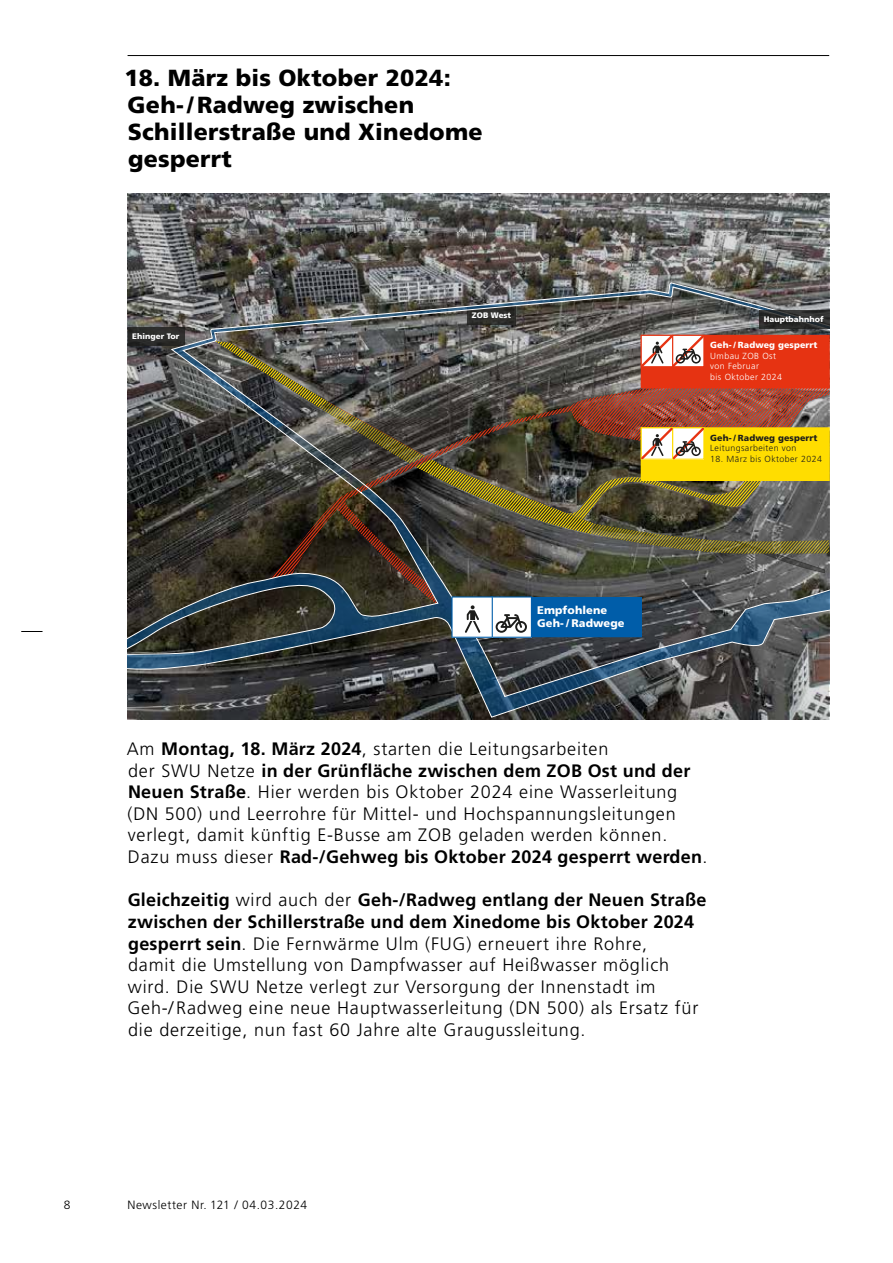
<style>
.page{position:relative;width:893px;height:1263px;background:#fff}
.page>*{position:absolute;margin:0;border:0;box-sizing:border-box;transform-origin:0 0}
.t1{font:900 23.25px/27px "Frutiger LT Pro";letter-spacing:.01em;color:#000}
.t2{font:300 18px/21.6px "Frutiger LT Pro";letter-spacing:.045em;color:#000}
.t3{font:300 12px "Frutiger LT Pro";letter-spacing:.045em;color:#000}
.t4{font:900 11.1px/13.2px "Frutiger LT Pro";letter-spacing:.005em;color:#fff}
.t5{font:300 8.85px "Frutiger LT Pro";letter-spacing:.045em;color:#1d1d1b}
.t6{font:300 8.85px/10.6px "Frutiger LT Pro";letter-spacing:.045em;color:#fff}
.t7{font:900 8.85px "Frutiger LT Pro";letter-spacing:.01em;color:#1d1d1b}
.t8{font:900 8.85px "Frutiger LT Pro";letter-spacing:.01em;color:#fff}
.t9{font:900 7.95px "Frutiger LT Pro";letter-spacing:.005em;color:#fff}
.s1{font-weight:700}
</style>
<div class="page">
<svg style="left:21px;top:631px;width:22px;height:1px"></svg>
<hr style="left:128px;top:55px;width:701px;height:1px;background:#000">
<svg style="left:128px;top:193px;width:701px;height:527px;background:#6b6a68"></svg>
<svg style="left:128px;top:283px;width:701px;height:434px;background:#4b4f4f"></svg>
<svg style="left:759px;top:310px;width:70px;height:19px"></svg>
<img style="left:215px;top:335px;width:614px;height:303px">
<p class="t1" style="left:124px;top:64px;width:360px">18. März bis Oktober 2024:<br>Geh-/Radweg zwischen<br>Schillerstraße und Xinedome gesperrt</p>
<p class="t9" style="left:132px;top:331px;width:49px">Ehinger Tor</p>
<p class="t9" style="left:472px;top:310px;width:41px">ZOB West</p>
<p class="t4" style="left:537px;top:603px;width:89px">Empfohlene<br>Geh- / Radwege</p>
<p class="t9" style="left:764px;top:314px;width:62px">Hauptbahnhof</p>
<p class="t8" style="left:710px;top:340px;width:109px">Geh- / Radweg gesperrt</p>
<p class="t6" style="left:710px;top:350px;width:73px">Umbau ZOB Ost von Februar<br>bis Oktober 2024</p>
<p class="t7" style="left:710px;top:432px;width:109px">Geh- / Radweg gesperrt</p>
<p class="t5" style="left:710px;top:443px;width:88px">Leitungsarbeiten von</p>
<p class="t5" style="left:710px;top:454px;width:113px">18. März bis Oktober 2024</p>
<p class="t2" style="left:127px;top:738px;width:582px">Am <span class="s1">Montag, 18. März 2024</span>, starten die Leitungsarbeiten<br>der SWU Netze <span class="s1">in der Grünfläche zwischen dem ZOB Ost und der Neuen Straße</span>. Hier werden bis Oktober 2024 eine Wasserleitung (DN 500) und Leerrohre für Mittel- und Hochspannungsleitungen verlegt, damit künftig E-Busse am ZOB geladen werden können.<br>Dazu muss dieser <span class="s1">Rad-/Gehweg bis Oktober 2024 gesperrt werden</span>.</p>
<p class="t2" style="left:127px;top:889px;width:580px"><span class="s1">Gleichzeitig</span> wird auch der <span class="s1">Geh-/Radweg entlang der Neuen Straße zwischen der Schillerstraße und dem Xinedome bis Oktober 2024 gesperrt sein</span>. Die Fernwärme Ulm (FUG) erneuert ihre Rohre,<br>damit die Umstellung von Dampfwasser auf Heißwasser möglich wird. Die SWU Netze verlegt zur Versorgung der Innenstadt im Geh-/Radweg eine neue Hauptwasserleitung (DN 500) als Ersatz für die derzeitige, nun fast 60 Jahre alte Graugussleitung.</p>
<p class="t3" style="left:64px;top:1197px;width:8px">8</p>
<p class="t3" style="left:128px;top:1197px;width:181px">Newsletter Nr. 121 / 04.03.2024</p>
</div>
